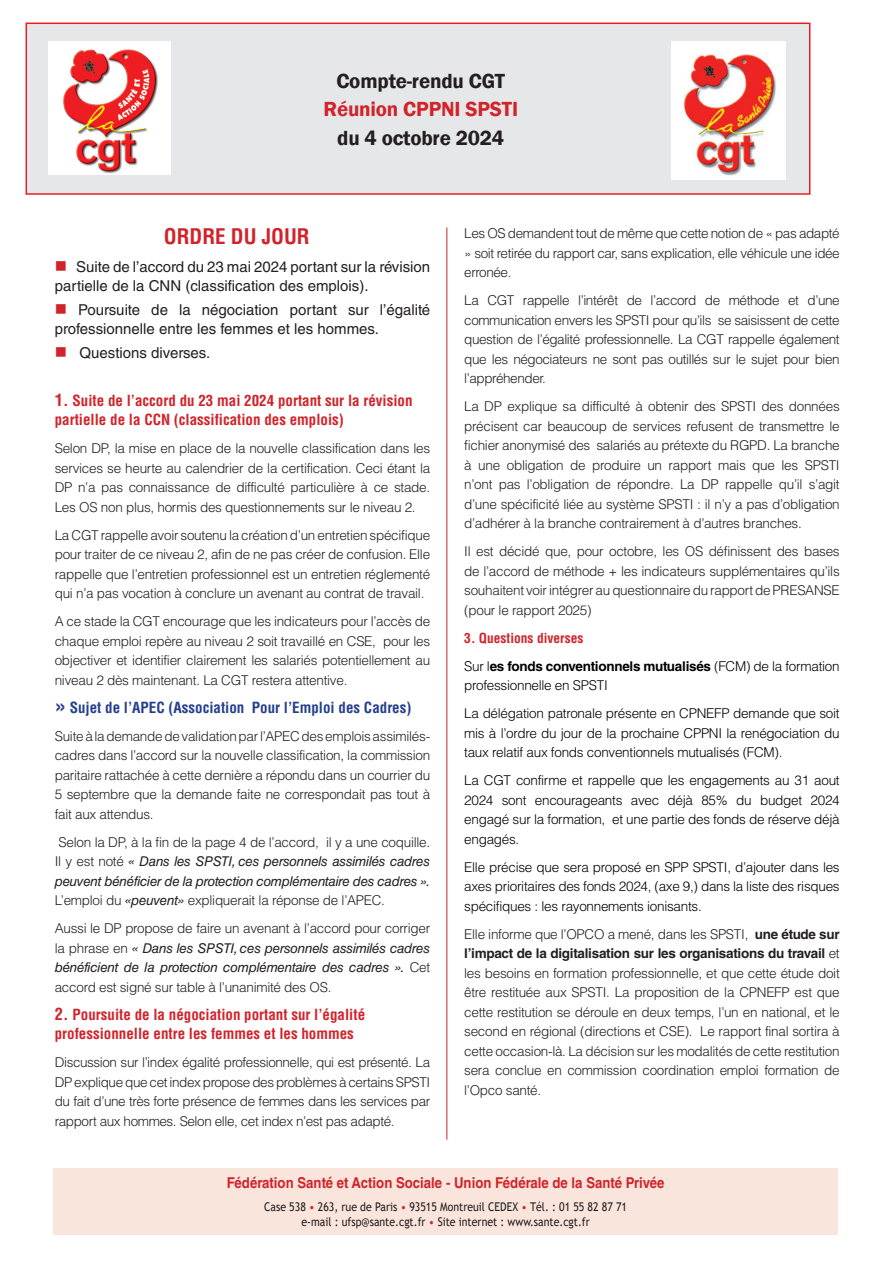
<style>
.page{position:relative;width:893px;height:1263px;background:#fff}
.page>*{position:absolute;margin:0;border:0;box-sizing:border-box;transform-origin:0 0}
.sous_titre{font:600 21px/28.5px "Franklin Gothic";letter-spacing:-.01em;color:#231f20;text-align:center}
.t1{font:700 condensed 21px "Helvetica LT Std";color:#d1232a}
.t2{font:15px/19.5px "Helvetica LT Std";color:#231f20}
.t3{font:700 condensed 15px/19.5px "Helvetica LT Std";color:#d1232a}
.t4{font:700 15px "Helvetica LT Std";color:#d1232a;scale:.88 1}
.t5{font:700 condensed 15px "Helvetica LT Std";color:#253f8e}
.t6{font:300 13.5px/19.5px "Helvetica LT Std";letter-spacing:-.02em;color:#231f20;text-align:justify}
.t7{font:300 13.5px/19.5px "Helvetica LT Std";letter-spacing:-.02em;color:#000;text-align:justify}
.t8{font:italic 13.5px/19.5px "Helvetica LT Std";letter-spacing:-.02em;color:#231f20;text-align:justify}
.t9{font:700 condensed 13.5px "Helvetica LT Std";color:#d1232a}
.t10{font:12px "Trebuchet MS";color:#231f20;scale:.88 1}
.s1{color:#d1232a}
.s2{font-size:16.5px}
.s3{font-size:22.5px}
.s4{font-weight:300;font-style:normal}
.s5{font-weight:400;font-style:italic}
.s6{font-weight:700}
</style>
<div class="page">
<hr style="left:446px;top:227px;width:1px;height:913px;background:#d1232a">
<div style="left:53px;top:1168px;width:785px;height:66px;background:#f9e5dc"></div>
<div style="left:26px;top:23px;width:784px;height:171px;background:#e6e7e9"></div>
<div style="left:26px;top:23px;width:784px;height:172px;border:2px solid #ee1d23"></div>
<div style="left:671px;top:41px;width:115px;height:138px;background:#fff"></div>
<img style="left:684px;top:54px;width:92px;height:122px">
<img style="left:48px;top:41px;width:122px;height:134px">
<p class="sous_titre" style="left:323px;top:66px;width:196px">Compte-rendu CGT<br><span class="s1">Réunion CPPNI SPSTI </span>du 4 octobre 2024</p>
<p class="t1" style="left:164px;top:223px;width:147px">ORDRE DU JOUR</p>
<p class="t2" style="left:55px;top:257px;width:377px"><span class="s1">■</span> Suite de l’accord du 23 mai 2024 portant sur la révision partielle de la CNN (classification des emplois).</p>
<p class="t2" style="left:55px;top:300px;width:377px"><span class="s1">■</span> Poursuite de la négociation portant sur l’égalité professionnelle entre les femmes et les hommes.</p>
<p class="t2" style="left:55px;top:343px;width:157px"><span class="s1">■</span> Questions diverses.</p>
<p class="t3" style="left:55px;top:390px;width:359px"><span class="s2">1.</span> Suite de l’accord du 23 mai 2024 portant sur la révision partielle de la CCN (classification des emplois)</p>
<p class="t6" style="left:55px;top:438px;width:377px">Selon DP, la mise en place de la nouvelle classification dans les services se heurte au calendrier de la certification. Ceci étant la DP n’a pas connaissance de difficulté particulière à ce stade.<br>Les OS non plus, hormis des questionnements sur le niveau 2.</p>
<p class="t6" style="left:55px;top:525px;width:377px">La CGT rappelle avoir soutenu la création d’un entretien spécifique pour traiter de ce niveau 2, afin de ne pas créer de confusion. Elle rappelle que l’entretien professionnel est un entretien réglementé qui n’a pas vocation à conclure un avenant au contrat de travail.</p>
<p class="t6" style="left:55px;top:611px;width:377px">A ce stade la CGT encourage que les indicateurs pour l’accès de chaque emploi repère au niveau 2 soit travaillé en CSE, pour les objectiver et identifier clairement les salariés potentiellement au niveau 2 dès maintenant. La CGT restera attentive.</p>
<p class="t5" style="left:55px;top:698px;width:358px"><span class="s3">»</span> Sujet de l’APEC (Association Pour l’Emploi des Cadres)</p>
<p class="t6" style="left:55px;top:726px;width:377px">Suite à la demande de validation par l’APEC des emplois assimilés&shy;cadres dans l’accord sur la nouvelle classification, la commission paritaire rattachée à cette dernière a répondu dans un courrier du 5 septembre que la demande faite ne correspondait pas tout à fait aux attendus.</p>
<p class="t8" style="left:55px;top:832px;width:377px"><span class="s4">Selon la DP, à la fin de la page 4 de l’accord, il y a une coquille.<br>Il y est noté</span> « Dans les SPSTI, ces personnels assimilés cadres peuvent bénéficier de la protection complémentaire des cadres ».<br><span class="s4">L’emploi du</span> «peuvent» <span class="s4">expliquerait la réponse de l’APEC.</span></p>
<p class="t6" style="left:55px;top:918px;width:377px">Aussi le DP propose de faire un avenant à l’accord pour corriger la phrase en <span class="s5">« Dans les SPSTI, ces personnels assimilés cadres bénéficient de la protection complémentaire des cadres ».</span> Cet accord est signé sur table à l’unanimité des OS.</p>
<p class="t3" style="left:55px;top:1004px;width:312px"><span class="s2">2.</span> Poursuite de la négociation portant sur l’égalité professionnelle entre les femmes et les hommes</p>
<p class="t6" style="left:55px;top:1052px;width:377px">Discussion sur l’index égalité professionnelle, qui est présenté. La DP explique que cet index propose des problèmes à certains SPSTI du fait d’une très forte présence de femmes dans les services par rapport aux hommes. Selon elle, cet index n’est pas adapté.</p>
<p class="t6" style="left:464px;top:224px;width:377px">Les OS demandent tout de même que cette notion de « pas adapté » soit retirée du rapport car, sans explication, elle véhicule une idée erronée.</p>
<p class="t6" style="left:464px;top:291px;width:377px">La CGT rappelle l’intérêt de l’accord de méthode et d’une communication envers les SPSTI pour qu’ils se saisissent de cette question de l’égalité professionnelle. La CGT rappelle également que les négociateurs ne sont pas outillés sur le sujet pour bien l’appréhender.</p>
<p class="t6" style="left:464px;top:397px;width:377px">La DP explique sa difficulté à obtenir des SPSTI des données précisent car beaucoup de services refusent de transmettre le fichier anonymisé des salariés au prétexte du RGPD. La branche à une obligation de produire un rapport mais que les SPSTI n’ont pas l’obligation de répondre. La DP rappelle qu’il s’agit d’une spécificité liée au système SPSTI : il n’y a pas d’obligation d’adhérer à la branche contrairement à d’autres branches.</p>
<p class="t6" style="left:464px;top:542px;width:377px">Il est décidé que, pour octobre, les OS définissent des bases de l’accord de méthode + les indicateurs supplémentaires qu’ils souhaitent voir intégrer au questionnaire du rapport de PRESANSE (pour le rapport 2025)</p>
<p class="t9" style="left:464px;top:629px;width:121px">3. Questions diverses</p>
<p class="t7" style="left:464px;top:656px;width:377px">Sur l<span class="s6">es fonds conventionnels mutualisés</span> (FCM) de la formation professionnelle en SPSTI</p>
<p class="t7" style="left:464px;top:704px;width:377px">La délégation patronale présente en CPNEFP demande que soit mis à l’ordre du jour de la prochaine CPPNI la renégociation du taux relatif aux fonds conventionnels mutualisés (FCM).</p>
<p class="t7" style="left:464px;top:771px;width:377px">La CGT confirme et rappelle que les engagements au 31 aout 2024 sont encourageants avec déjà 85% du budget 2024 engagé sur la formation, et une partie des fonds de réserve déjà engagés.</p>
<p class="t7" style="left:464px;top:857px;width:377px">Elle précise que sera proposé en SPP SPSTI, d’ajouter dans les axes prioritaires des fonds 2024, (axe 9,) dans la liste des risques spécifiques : les rayonnements ionisants.</p>
<p class="t6" style="left:464px;top:924px;width:377px">Elle informe que l’OPCO a mené, dans les SPSTI, <span class="s6">une étude sur l’impact de la digitalisation sur les organisations du travail</span> et les besoins en formation professionnelle, et que cette étude doit être restituée aux SPSTI. La proposition de la CPNEFP est que cette restitution se déroule en deux temps, l’un en national, et le second en régional (directions et CSE). Le rapport final sortira à cette occasion-là. La décision sur les modalités de cette restitution sera conclue en commission coordination emploi formation de l’Opco santé.</p>
<p class="t4" style="left:227px;top:1174px;width:499px">Fédération Santé et Action Sociale - Union Fédérale de la Santé Privée</p>
<p class="t10" style="left:264px;top:1199px;width:414px">Case 538 <span class="s1">•</span> 263, rue de Paris <span class="s1">•</span> 93515 Montreuil CEDEX <span class="s1">•</span> Tél. : 01 55 82 87 71</p>
<p class="t10" style="left:301px;top:1214px;width:329px">e-mail : ufsp@sante.cgt.fr <span class="s1">•</span> Site internet : www.sante.cgt.fr</p>
</div>
